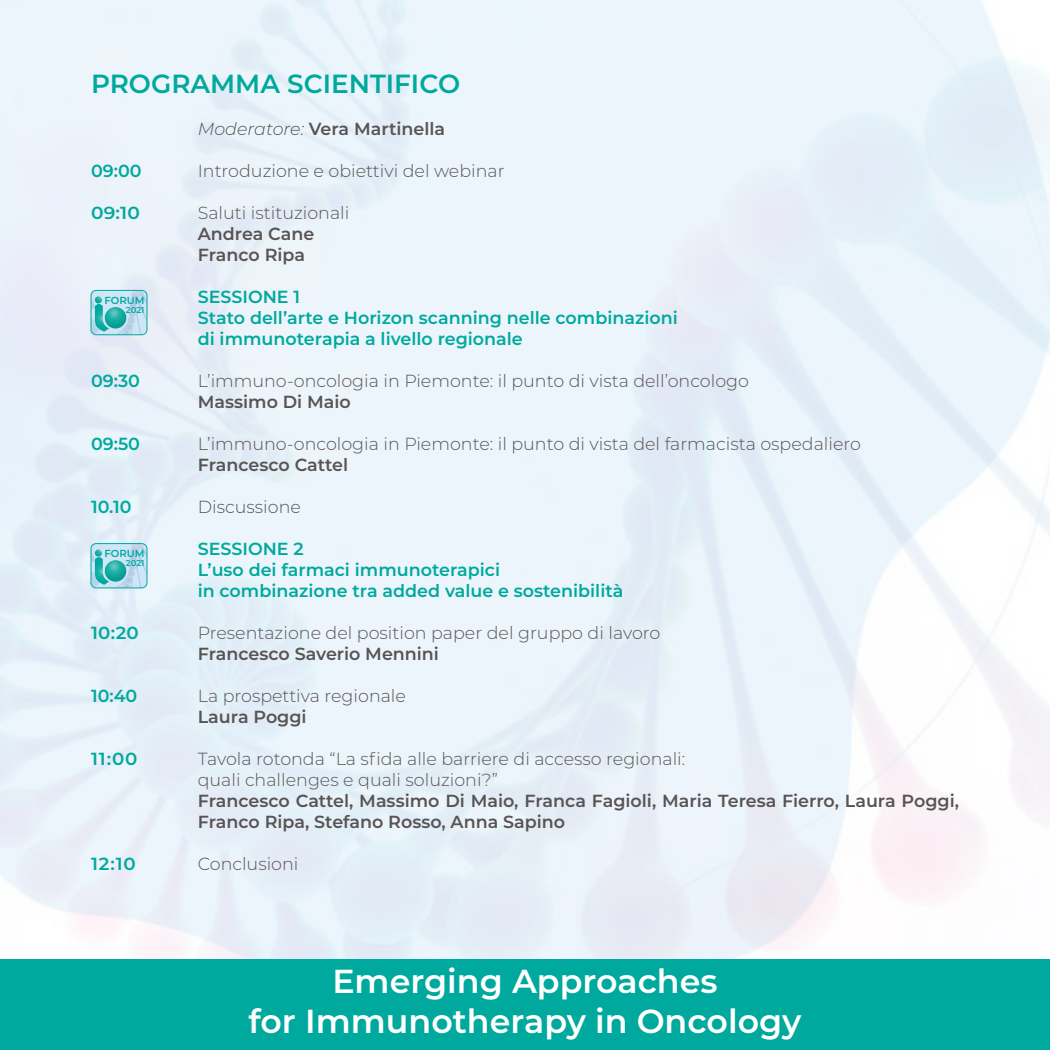
<style>
.page{position:relative;width:1050px;height:1050px;background:#fff}
.page>*{position:absolute;margin:0;border:0;box-sizing:border-box;transform-origin:0 0}
.t1{font:600 33.25px "Montserrat";color:#fff}
.t2{font:600 26.25px "Montserrat";color:#00a99d}
.t3{font:300 17.5px "Montserrat";color:#595454}
.t4{font:600 17.5px/21px "Montserrat";color:#595454}
.t5{font:600 17.5px "Montserrat";color:#00a99d}
.t6{font:600 17.5px "Montserrat";color:#00a99d;scale:1.04 1}
.t7{font:600 17.5px "Montserrat";color:#00a99d;scale:1.06 1}
.t8{font:600 10.15px "Montserrat";color:#00a99d}
.t9{font:600 8.4px "Montserrat";letter-spacing:-.01em;color:#00a99d}
.s1{font-weight:300;font-style:italic}
</style>
<div class="page">
<div style="left:0;top:959px;width:1050px;height:91px;background:#00a99d"></div>
<svg style="left:91px;top:290px;width:56px;height:45px;background:#94d0db"></svg>
<div style="left:91px;top:290px;width:56px;height:45px;border:1px solid #00a99d;border-radius:5px"></div>
<svg style="left:91px;top:544px;width:56px;height:44px;background:#94d0db"></svg>
<div style="left:91px;top:543px;width:56px;height:45px;border:1px solid #00a99d;border-radius:5px"></div>
<p class="t2" style="left:91px;top:66px;width:371px">PROGRAMMA SCIENTIFICO</p>
<p class="t4" style="left:198px;top:118px;width:249px"><span class="s1">Moderatore:</span> Vera Martinella</p>
<p class="t5" style="left:91px;top:159px;width:52px">09:00</p>
<p class="t3" style="left:198px;top:159px;width:308px">Introduzione e obiettivi del webinar</p>
<p class="t7" style="left:91px;top:201px;width:48px">09:10</p>
<p class="t3" style="left:198px;top:201px;width:153px">Saluti istituzionali</p>
<p class="t4" style="left:198px;top:223px;width:118px">Andrea Cane</p>
<p class="t4" style="left:198px;top:244px;width:109px">Franco Ripa</p>
<p class="t5" style="left:198px;top:285px;width:104px">SESSIONE 1</p>
<p class="t5" style="left:198px;top:306px;width:482px">Stato dell’arte e Horizon scanning nelle combinazioni</p>
<p class="t5" style="left:198px;top:327px;width:327px">di immunoterapia a livello regionale</p>
<p class="t5" style="left:91px;top:369px;width:50px">09:30</p>
<p class="t3" style="left:198px;top:369px;width:553px">L’immuno-oncologia in Piemonte: il punto di vista dell’oncologo</p>
<p class="t4" style="left:198px;top:391px;width:155px">Massimo Di Maio</p>
<p class="t5" style="left:91px;top:432px;width:51px">09:50</p>
<p class="t3" style="left:198px;top:432px;width:665px">L’immuno-oncologia in Piemonte: il punto di vista del farmacista ospedaliero</p>
<p class="t4" style="left:198px;top:454px;width:152px">Francesco Cattel</p>
<p class="t5" style="left:91px;top:495px;width:42px">10.10</p>
<p class="t3" style="left:198px;top:495px;width:105px">Discussione</p>
<p class="t5" style="left:198px;top:537px;width:107px">SESSIONE 2</p>
<p class="t5" style="left:198px;top:558px;width:304px">L’uso dei farmaci immunoterapici</p>
<p class="t5" style="left:198px;top:579px;width:427px">in combinazione tra added value e sostenibilità</p>
<p class="t6" style="left:91px;top:621px;width:48px">10:20</p>
<p class="t3" style="left:198px;top:621px;width:464px">Presentazione del position paper del gruppo di lavoro</p>
<p class="t4" style="left:198px;top:643px;width:243px">Francesco Saverio Mennini</p>
<p class="t5" style="left:91px;top:684px;width:48px">10:40</p>
<p class="t3" style="left:198px;top:684px;width:210px">La prospettiva regionale</p>
<p class="t4" style="left:198px;top:706px;width:110px">Laura Poggi</p>
<p class="t6" style="left:91px;top:747px;width:46px">11:00</p>
<p class="t3" style="left:198px;top:747px;width:489px">Tavola rotonda “La sfida alle barriere di accesso regionali:</p>
<p class="t3" style="left:198px;top:768px;width:302px">quali challenges e quali soluzioni?”</p>
<p class="t4" style="left:198px;top:790px;width:763px">Francesco Cattel, Massimo Di Maio, Franca Fagioli, Maria Teresa Fierro, Laura Poggi,<br>Franco Ripa, Stefano Rosso, Anna Sapino</p>
<p class="t6" style="left:91px;top:852px;width:45px">12:10</p>
<p class="t3" style="left:198px;top:852px;width:102px">Conclusioni</p>
<p class="t8" style="left:104px;top:293px;width:42px">FORUM</p>
<p class="t9" style="left:126px;top:304px;width:20px">2021</p>
<p class="t8" style="left:104px;top:546px;width:42px">FORUM</p>
<p class="t9" style="left:126px;top:557px;width:20px">2021</p>
<p class="t1" style="left:332px;top:958px;width:387px">Emerging Approaches</p>
<p class="t1" style="left:249px;top:998px;width:554px">for Immunotherapy in Oncology</p>
</div>
